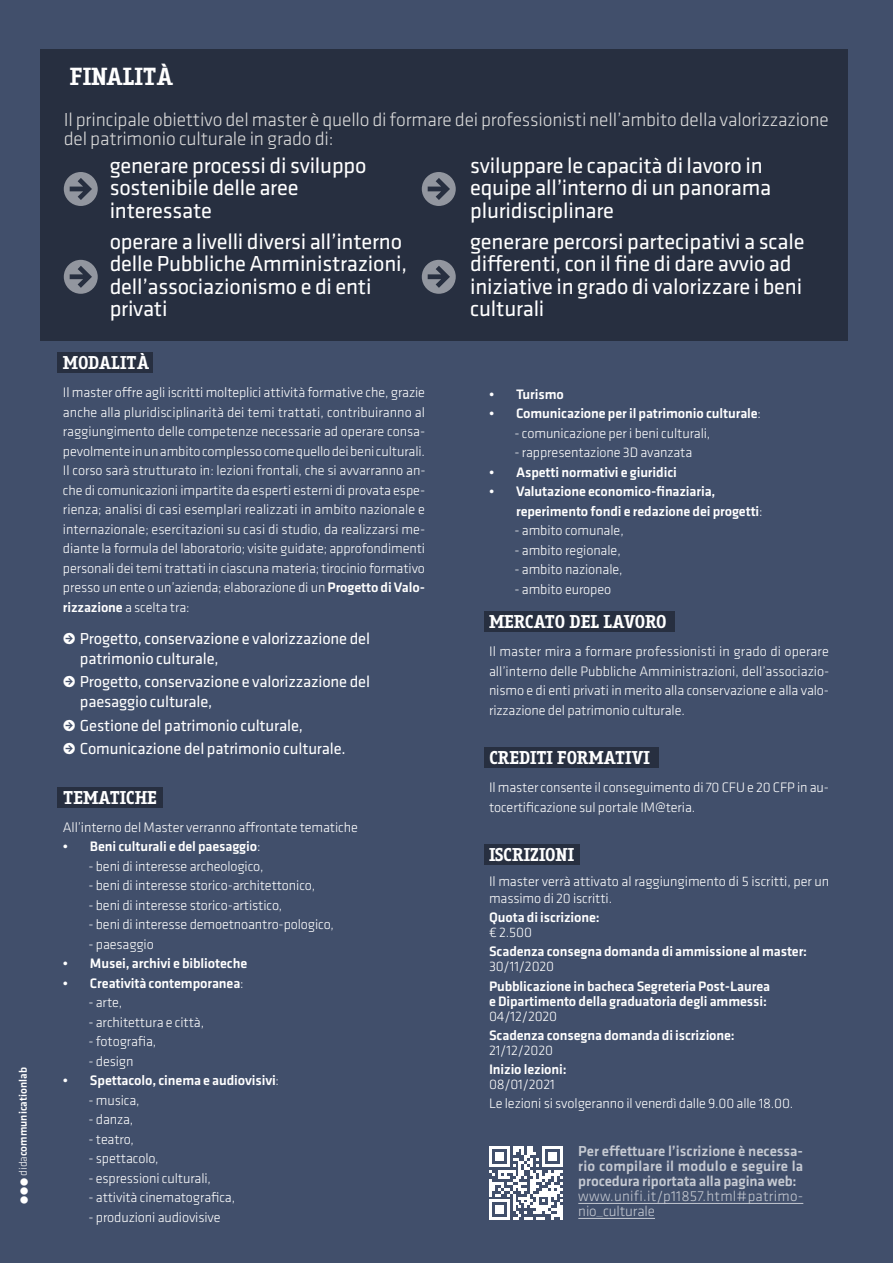
<style>
.page{position:relative;width:893px;height:1263px;background:#414f6b}
.page>*{position:absolute;margin:0;border:0;box-sizing:border-box;transform-origin:0 0}
.t1{font:300 31.65px "Klavika";color:#fff}
.t2{font:700 24px "Fago Office Serif";letter-spacing:-.015em;color:#fff}
.t3{font:22.5px/22.5px "Klavika";letter-spacing:-.01em;color:#fff}
.t4{font:300 19.5px/19.5px "Klavika";letter-spacing:-.01em;color:#dadada}
.t5{font:700 18px "Fago Office Serif";letter-spacing:-.015em;color:#fff}
.t6{font:16.5px/19.5px "Klavika";letter-spacing:-.01em;color:#fff}
.t7{font:500 15px/15px "Klavika";letter-spacing:-.01em;color:#fff;text-align:justify}
.t8{font:300 15px/15px "Klavika";letter-spacing:.015em;color:#fff}
.t9{font:300 14.25px/19.5px "Klavika";letter-spacing:-.01em;color:#fff}
.t10{font:500 14.25px/19.5px "Klavika";letter-spacing:-.01em;color:#fff}
.t11{font:500 11.4px "Klavika";color:#fff}
.s1{font-weight:300}
.s2{font-weight:500}
</style>
<div class="page">
<div style="left:485px;top:747px;width:174px;height:21px;background:#272f40"></div>
<div style="left:485px;top:844px;width:95px;height:21px;background:#272f40"></div>
<div style="left:485px;top:611px;width:190px;height:21px;background:#272f40"></div>
<div style="left:58px;top:787px;width:105px;height:21px;background:#272f40"></div>
<div style="left:40px;top:50px;width:808px;height:291px;background:#272f40"></div>
<div style="left:58px;top:352px;width:95px;height:21px;background:#272f40"></div>
<svg style="left:64px;top:172px;width:34px;height:34px"></svg>
<svg style="left:422px;top:172px;width:34px;height:34px"></svg>
<svg style="left:422px;top:260px;width:34px;height:34px"></svg>
<svg style="left:64px;top:260px;width:34px;height:34px"></svg>
<hr style="left:578px;top:1203px;width:225px;height:1px;background:#fff">
<hr style="left:578px;top:1218px;width:77px;height:1px;background:#fff">
<svg style="left:489px;top:1146px;width:74px;height:74px"></svg>
<p class="t11" style="left:17px;top:1176px;width:110px;rotate:-90deg"><span class="s1">dida</span>communication lab</p>
<h1 class="t1" style="left:7px;top:1206px;width:31px;rotate:-90deg">•••</h1>
<h2 class="t2" style="left:70px;top:63px;width:105px">FINALITÀ</h2>
<h3 class="t4" style="left:64px;top:110px;width:766px">Il principale obiettivo del master è quello di formare dei professionisti nell’ambito della valorizzazione del patrimonio culturale in grado di:</h3>
<h3 class="t3" style="left:110px;top:154px;width:258px">generare processi di sviluppo sostenibile delle aree interessate</h3>
<h3 class="t3" style="left:110px;top:230px;width:299px">operare a livelli diversi all’interno delle Pubbliche Amministrazioni, dell’associazionismo e di enti privati</h3>
<h3 class="t3" style="left:470px;top:154px;width:303px">sviluppare le capacità di lavoro in equipe all’interno di un panorama pluridisciplinare</h3>
<h3 class="t3" style="left:470px;top:230px;width:336px">generare percorsi partecipativi a scale differenti, con il fine di dare avvio ad iniziative in grado di valorizzare i beni culturali</h3>
<p class="t5" style="left:63px;top:353px;width:88px">MODALITÀ</p>
<p class="t9" style="left:63px;top:383px;width:364px;text-align:justify">Il master offre agli iscritti molteplici attività formative che, grazie anche alla pluridisciplinarità dei temi trattati, contribuiranno al raggiungimento delle competenze necessarie ad operare consa&shy;pevolmente in un ambito complesso come quello dei beni culturali.<br>Il corso sarà strutturato in: lezioni frontali, che si avvarranno an&shy;che di comunicazioni impartite da esperti esterni di provata espe&shy;rienza; analisi di casi esemplari realizzati in ambito nazionale e internazionale; esercitazioni su casi di studio, da realizzarsi me&shy;diante la formula del laboratorio; visite guidate; approfondimenti personali dei temi trattati in ciascuna materia; tirocinio formativo presso un ente o un’azienda; elaborazione di un <span class="s2">Progetto di Valo&shy;rizzazione</span> a scelta tra:</p>
<p class="t6" style="left:80px;top:629px;width:292px;text-indent:-17px"><span class="s2">˕</span> Progetto, conservazione e valorizzazione del patrimonio culturale,</p>
<p class="t6" style="left:80px;top:672px;width:292px;text-indent:-17px"><span class="s2">˕</span> Progetto, conservazione e valorizzazione del paesaggio culturale,</p>
<p class="t6" style="left:63px;top:714px;width:284px;line-height:23.7px"><span class="s2">˕</span> Gestione del patrimonio culturale,<br><span class="s2">˕</span> Comunicazione del patrimonio culturale.</p>
<p class="t5" style="left:63px;top:787px;width:96px">TEMATICHE</p>
<p class="t9" style="left:63px;top:818px;width:296px">All’interno del Master verranno affrontate tematiche</p>
<p class="t10" style="left:63px;top:837px;width:199px">• Beni culturali e del paesaggio<span class="s1">:</span></p>
<p class="t9" style="left:88px;top:857px;width:177px">- beni di interesse archeologico,</p>
<p class="t9" style="left:88px;top:876px;width:228px">- beni di interesse storico-architettonico,</p>
<p class="t9" style="left:88px;top:896px;width:195px">- beni di interesse storico-artistico,</p>
<p class="t9" style="left:88px;top:915px;width:247px">- beni di interesse demoetnoantro-pologico,</p>
<p class="t9" style="left:88px;top:935px;width:67px">- paesaggio</p>
<p class="t10" style="left:63px;top:954px;width:186px">• Musei, archivi e biblioteche</p>
<p class="t10" style="left:63px;top:974px;width:182px">• Creatività contemporanea<span class="s1">:</span></p>
<p class="t9" style="left:88px;top:993px;width:35px">- arte,</p>
<p class="t9" style="left:88px;top:1013px;width:117px">- architettura e città,</p>
<p class="t9" style="left:88px;top:1032px;width:69px">- fotografia,</p>
<p class="t9" style="left:88px;top:1051px;width:47px">- design</p>
<p class="t10" style="left:63px;top:1071px;width:218px">• Spettacolo, cinema e audiovisivi<span class="s1">:</span></p>
<p class="t9" style="left:88px;top:1090px;width:53px">- musica,</p>
<p class="t9" style="left:88px;top:1110px;width:46px">- danza,</p>
<p class="t9" style="left:88px;top:1129px;width:47px">- teatro,</p>
<p class="t9" style="left:88px;top:1149px;width:72px">- spettacolo,</p>
<p class="t9" style="left:88px;top:1168px;width:124px">- espressioni culturali,</p>
<p class="t9" style="left:88px;top:1188px;width:148px">- attività cinematografica,</p>
<p class="t9" style="left:88px;top:1207px;width:134px">- produzioni audiovisive</p>
<p class="t10" style="left:489px;top:384px;width:76px">• Turismo</p>
<p class="t10" style="left:489px;top:404px;width:274px">• Comunicazione per il patrimonio culturale<span class="s1">:</span></p>
<p class="t9" style="left:514px;top:423px;width:197px">- comunicazione per i beni culturali,</p>
<p class="t9" style="left:514px;top:443px;width:179px">- rappresentazione 3D avanzata</p>
<p class="t10" style="left:489px;top:462px;width:189px">• Aspetti normativi e giuridici</p>
<p class="t10" style="left:516px;top:482px;width:248px;text-indent:-27px">• Valutazione economico-finaziaria, reperimento fondi e redazione dei progetti<span class="s1">:</span></p>
<p class="t9" style="left:515px;top:521px;width:111px">- ambito comunale,</p>
<p class="t9" style="left:515px;top:540px;width:108px">- ambito regionale,</p>
<p class="t9" style="left:515px;top:560px;width:110px">- ambito nazionale,</p>
<p class="t9" style="left:515px;top:579px;width:98px">- ambito europeo</p>
<p class="t5" style="left:489px;top:612px;width:179px">MERCATO DEL LAVORO</p>
<p class="t9" style="left:489px;top:642px;width:342px;text-align:justify">Il master mira a formare professionisti in grado di operare all’interno delle Pubbliche Amministrazioni, dell’associazio&shy;nismo e di enti privati in merito alla conservazione e alla valo&shy;rizzazione del patrimonio culturale.</p>
<p class="t5" style="left:489px;top:748px;width:163px">CREDITI FORMATIVI</p>
<p class="t9" style="left:489px;top:778px;width:342px">Il master consente il conseguimento di 70 CFU e 20 CFP in au&shy;tocertificazione sul portale IM@teria.</p>
<p class="t5" style="left:489px;top:845px;width:87px">ISCRIZIONI</p>
<p class="t9" style="left:489px;top:873px;width:342px;line-height:16.5px">Il master verrà attivato al raggiungimento di 5 iscritti, per un massimo di 20 iscritti.</p>
<p class="t10" style="left:489px;top:908px;width:112px">Quota di iscrizione:</p>
<p class="t9" style="left:489px;top:923px;width:44px">€ 2.500</p>
<p class="t10" style="left:489px;top:942px;width:320px">Scadenza consegna domanda di ammissione al master:</p>
<p class="t9" style="left:489px;top:957px;width:67px">30/11/2020</p>
<p class="t10" style="left:489px;top:978px;width:283px;line-height:15px">Pubblicazione in bacheca Segreteria Post-Laurea e Dipartimento della graduatoria degli ammessi:</p>
<p class="t9" style="left:489px;top:1006px;width:70px">04/12/2020</p>
<p class="t10" style="left:489px;top:1026px;width:247px">Scadenza consegna domanda di iscrizione:</p>
<p class="t9" style="left:489px;top:1041px;width:66px">21/12/2020</p>
<p class="t10" style="left:489px;top:1060px;width:79px">Inizio lezioni:</p>
<p class="t9" style="left:489px;top:1075px;width:306px">08/01/2021<br>Le lezioni si svolgeranno il venerdì dalle 9.00 alle 18.00.</p>
<p class="t7" style="left:578px;top:1144px;width:226px">Per effettuare l’iscrizione è necessa&shy;rio compilare il modulo e seguire la procedura riportata alla pagina web:</p>
<p class="t8" style="left:578px;top:1189px;width:226px">www.unifi.it/p11857.html#patrimo&shy;nio_culturale</p>
</div>
